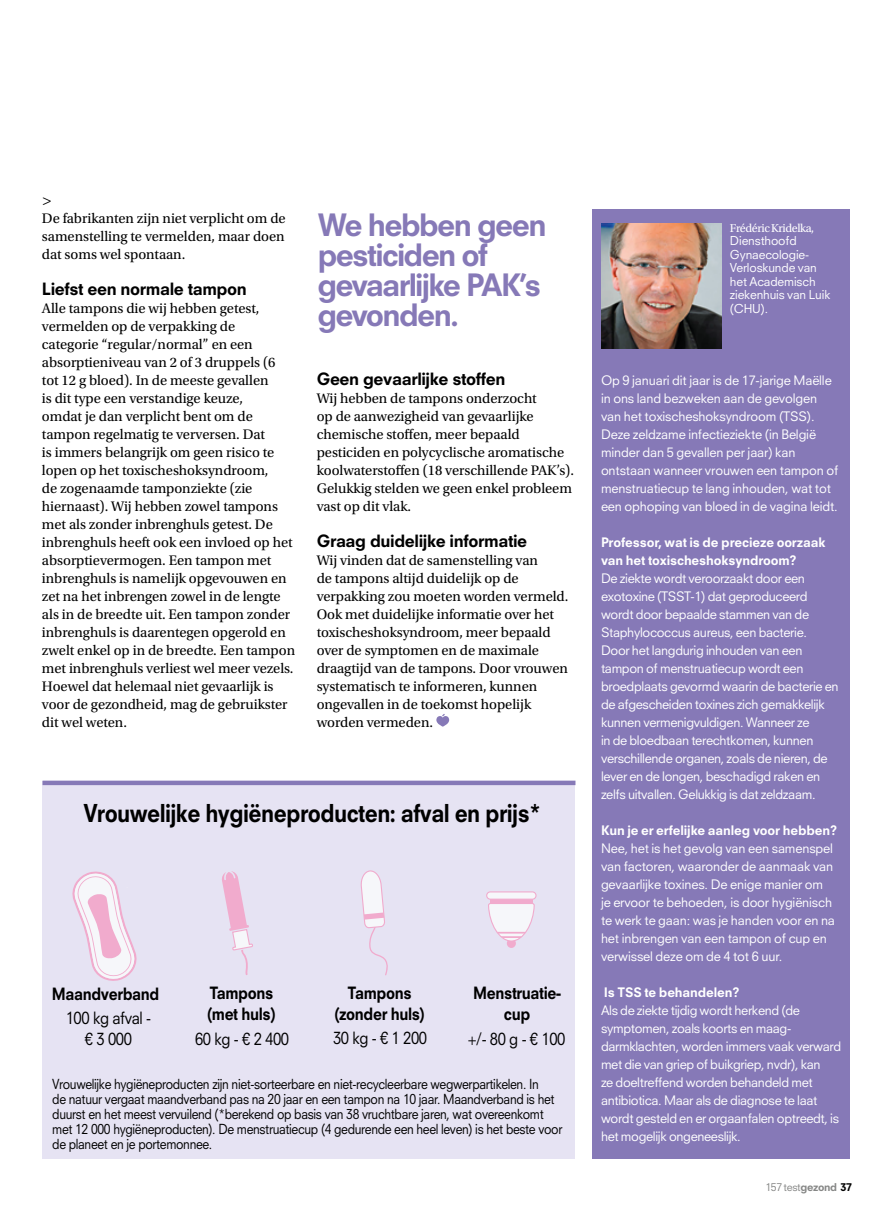
<style>
.page{position:relative;width:893px;height:1212px;background:#fff}
.page>*{position:absolute;margin:0;border:0;box-sizing:border-box;transform-origin:0 0}
.t1{font:800 30px/30px "Neuzeit SLT Std";letter-spacing:-.06em;color:#8679b7}
.t2{font:800 24px "Neuzeit SLT Std";letter-spacing:-.03em;color:#000;scale:.9 1}
.t3{font:800 16.5px "Neuzeit SLT Std";letter-spacing:-.025em;color:#000}
.t4{font:800 16.5px/21px "Neuzeit SLT Std";letter-spacing:-.025em;color:#000;text-align:center;scale:.9 1}
.t5{font:16.5px/21px "Neuzeit SLT Std";letter-spacing:-.03em;color:#000;text-align:center;scale:.9 1}
.t6{font:15px "Neuzeit SLT Std";color:#000}
.t7{font:14.55px/18px "Utopia Std";letter-spacing:-.005em;color:#000}
.t8{font:13.5px/15px "Neuzeit SLT Std";letter-spacing:-.03em;color:#000;scale:.9 1}
.t9{font:12.75px/18px "Neuzeit SLT Std";letter-spacing:-.025em;color:#fff}
.t10{font:800 12.75px/18px "Neuzeit SLT Std";letter-spacing:-.01em;color:#fff}
.t11{font:12px/13.5px "Neuzeit SLT Std";letter-spacing:-.01em;color:#fff}
.t12{font:12px "Utopia Std";letter-spacing:-.035em;color:#fff}
.t13{font:10.5px "Neuzeit SLT Std";letter-spacing:-.03em;color:#868786}
.s1{font-weight:800}
.s2{font-weight:800;color:#000}
</style>
<div class="page">
<div style="left:43px;top:781px;width:532px;height:378px;background:#e6e3f3"></div>
<hr style="left:43px;top:781px;width:532px;height:4px;background:#8679b7">
<div style="left:592px;top:209px;width:258px;height:950px;background:#8679b7"></div>
<img style="left:601px;top:223px;width:120px;height:126px">
<svg style="left:72px;top:871px;width:65px;height:110px"></svg>
<svg style="left:222px;top:871px;width:31px;height:104px"></svg>
<svg style="left:360px;top:870px;width:28px;height:105px"></svg>
<div style="left:486px;top:891px;width:51px;height:9px;border:1px solid #f1abcd;border-radius:4px"></div>
<svg style="left:487px;top:891px;width:48px;height:57px"></svg>
<svg style="left:436px;top:714px;width:13px;height:13px"></svg>
<p class="t6" style="left:43px;top:190px;width:10px">&gt;</p>
<p class="t7" style="left:42px;top:209px;width:245px;text-align:justify">De fabrikanten zijn niet verplicht om de samenstelling te vermelden, maar doen dat soms wel spontaan.</p>
<p class="t3" style="left:42px;top:278px;width:206px">Liefst een normale tampon</p>
<p class="t7" style="left:42px;top:299px;width:255px">Alle tampons die wij hebben getest, vermelden op de verpakking de categorie “regular/normal” en een absorptieniveau van 2 of 3 druppels (6 tot 12 g bloed). In de meeste gevallen<br>is dit type een verstandige keuze,<br>omdat je dan verplicht bent om de tampon regelmatig te verversen. Dat<br>is immers belangrijk om geen risico te lopen op het toxischeshoksyndroom,<br>de zogenaamde tamponziekte (zie hiernaast). Wij hebben zowel tampons met als zonder inbrenghuls getest. De inbrenghuls heeft ook een invloed op het absorptievermogen. Een tampon met inbrenghuls is namelijk opgevouwen en zet na het inbrengen zowel in de lengte als in de breedte uit. Een tampon zonder inbrenghuls is daarentegen opgerold en zwelt enkel op in de breedte. Een tampon met inbrenghuls verliest wel meer vezels.<br>Hoewel dat helemaal niet gevaarlijk is voor de gezondheid, mag de gebruikster dit wel weten.</p>
<h1 class="t1" style="left:317px;top:210px;width:231px">We hebben geen pesticiden of gevaarlijke PAK’s gevonden.</h1>
<p class="t3" style="left:317px;top:368px;width:190px">Geen gevaarlijke stoffen</p>
<p class="t7" style="left:317px;top:389px;width:259px">Wij hebben de tampons onderzocht<br>op de aanwezigheid van gevaarlijke chemische stoffen, meer bepaald pesticiden en polycyclische aromatische koolwaterstoffen (18 verschillende PAK’s).<br>Gelukkig stelden we geen enkel probleem vast op dit vlak.</p>
<p class="t3" style="left:317px;top:530px;width:212px">Graag duidelijke informatie</p>
<p class="t7" style="left:317px;top:551px;width:253px">Wij vinden dat de samenstelling van<br>de tampons altijd duidelijk op de verpakking zou moeten worden vermeld.<br>Ook met duidelijke informatie over het toxischeshoksyndroom, meer bepaald over de symptomen en de maximale draagtijd van de tampons. Door vrouwen systematisch te informeren, kunnen ongevallen in de toekomst hopelijk worden vermeden.</p>
<h2 class="t2" style="left:83px;top:798px;width:510px">Vrouwelijke hygiëneproducten: afval en prijs*</h2>
<p class="t4" style="left:52px;top:983px;width:121px">Maandverband</p>
<p class="t5" style="left:66px;top:1007px;width:96px">100 kg afval - € 3 000</p>
<p class="t4" style="left:207px;top:983px;width:77px;text-align:left">Tampons (met huls)</p>
<p class="t5" style="left:195px;top:1028px;width:106px">60 kg - € 2 400</p>
<p class="t4" style="left:335px;top:982px;width:101px">Tampons (zonder huls)</p>
<p class="t5" style="left:333px;top:1027px;width:106px">30 kg - € 1 200</p>
<p class="t4" style="left:473px;top:982px;width:99px">Menstruatie&shy;cup</p>
<p class="t5" style="left:468px;top:1028px;width:110px">+/- 80 g - € 100</p>
<p class="t8" style="left:52px;top:1076px;width:568px">Vrouwelijke hygiëneproducten zijn niet-sorteerbare en niet-recycleerbare wegwerpartikelen. In<br>de natuur vergaat maandverband pas na 20 jaar en een tampon na 10 jaar. Maandverband is het duurst en het meest vervuilend (*berekend op basis van 38 vruchtbare jaren, wat overeenkomt met 12 000 hygiëneproducten). De menstruatiecup (4 gedurende een heel leven) is het beste voor de planeet en je portemonnee.</p>
<p class="t12" style="left:730px;top:222px;width:86px">Frédéric Kridelka,</p>
<p class="t11" style="left:730px;top:234px;width:102px">Diensthoofd<br>Gynaecologie-<br>Verloskunde van het Academisch ziekenhuis van Luik (CHU).</p>
<p class="t9" style="left:601px;top:371px;width:239px">Op 9 januari dit jaar is de 17-jarige Maëlle in ons land bezweken aan de gevolgen van het toxischeshoksyndroom (TSS).<br>Deze zeldzame infectieziekte (in België minder dan 5 gevallen per jaar) kan ontstaan wanneer vrouwen een tampon of menstruatiecup te lang inhouden, wat tot een ophoping van bloed in de vagina leidt.</p>
<p class="t10" style="left:601px;top:533px;width:226px">Professor, wat is de precieze oorzaak van het toxischeshoksyndroom?</p>
<p class="t9" style="left:601px;top:569px;width:239px">De ziekte wordt veroorzaakt door een exotoxine (TSST-1) dat geproduceerd wordt door bepaalde stammen van de Staphylococcus aureus, een bacterie.<br>Door het langdurig inhouden van een tampon of menstruatiecup wordt een broedplaats gevormd waarin de bacterie en de afgescheiden toxines zich gemakkelijk kunnen vermenigvuldigen. Wanneer ze<br>in de bloedbaan terechtkomen, kunnen verschillende organen, zoals de nieren, de lever en de longen, beschadigd raken en zelfs uitvallen. Gelukkig is dat zeldzaam.</p>
<p class="t10" style="left:601px;top:821px;width:238px">Kun je er erfelijke aanleg voor hebben?</p>
<p class="t9" style="left:601px;top:839px;width:236px">Nee, het is het gevolg van een samenspel van factoren, waaronder de aanmaak van gevaarlijke toxines. De enige manier om je ervoor te behoeden, is door hygiënisch te werk te gaan: was je handen voor en na het inbrengen van een tampon of cup en verwissel deze om de 4 tot 6 uur.</p>
<p class="t10" style="left:604px;top:983px;width:137px">Is TSS te behandelen?</p>
<p class="t9" style="left:601px;top:1001px;width:242px">Als de ziekte tijdig wordt herkend (de symptomen, zoals koorts en maag&shy;darmklachten, worden immers vaak verward met die van griep of buikgriep, nvdr), kan<br>ze doeltreffend worden behandeld met antibiotica. Maar als de diagnose te laat wordt gesteld en er orgaanfalen optreedt, is het mogelijk ongeneeslijk.</p>
<p class="t13" style="left:765px;top:1180px;width:88px">157 test<span class="s1">gezond</span> <span class="s2">37</span></p>
</div>
